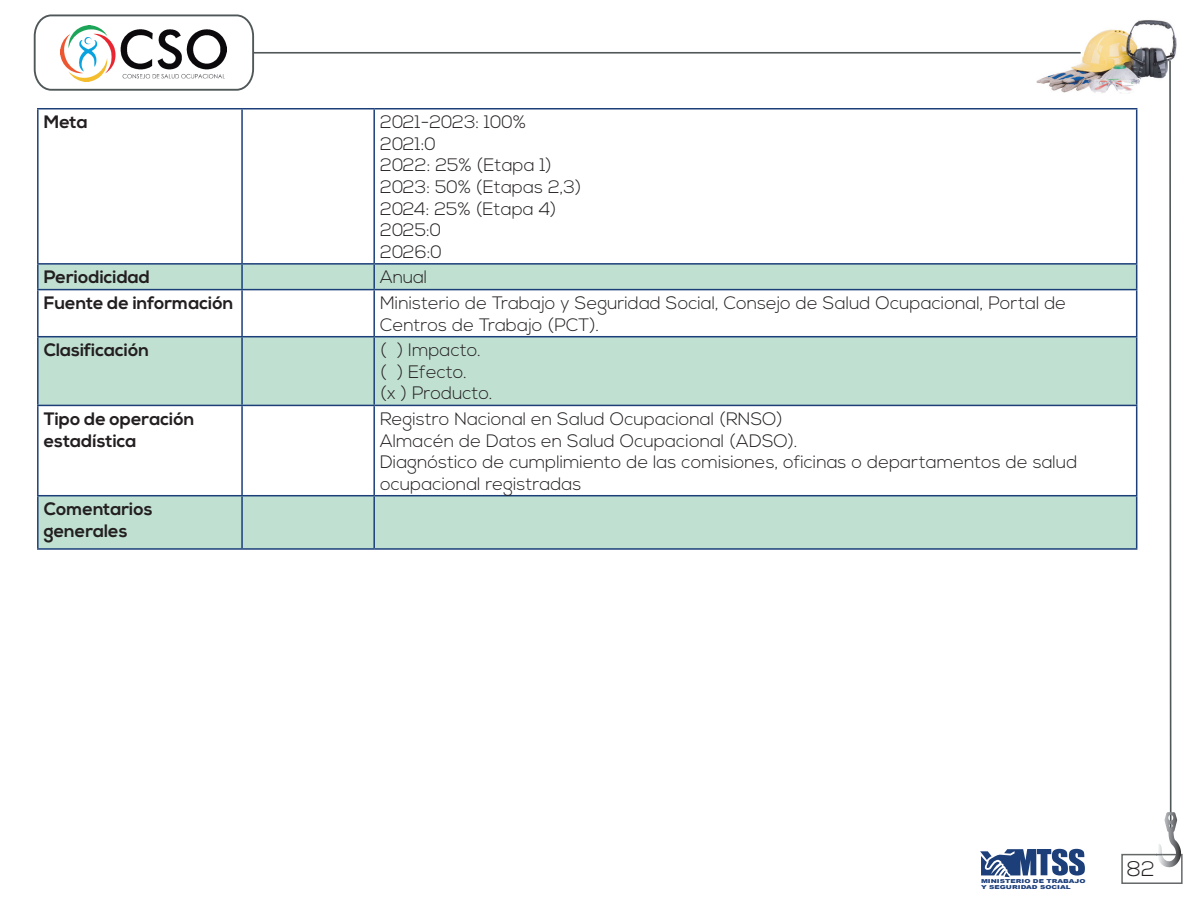
<style>
.page{position:relative;width:1188px;height:918px;background:#fff}
.page>*{position:absolute;margin:0;border:0;box-sizing:border-box;transform-origin:0 0}
.t1{font:300 21px "Nexa";color:#231f20}
.t2{font:300 18px/21.6px "Nexa";color:#231f20}
.t3{font:700 18px/21.6px "Nexa";color:#231f20}
.t4{font:900 5.4px/6.4px "Arial";color:#1c3f7a;scale:1.36 1}
</style>
<div class="page">
<img style="left:1036px;top:20px;width:141px;height:73px">
<svg style="left:980px;top:849px;width:105px;height:28px"></svg>
<hr style="left:253px;top:52px;width:828px;height:2px;background:#505759">
<svg style="left:33px;top:14px;width:222px;height:77px"></svg>
<img style="left:61px;top:25px;width:166px;height:56px">
<div style="left:1121px;top:854px;width:62px;height:30px;border:2px solid #646869"></div>
<svg style="left:1156px;top:59px;width:25px;height:808px"></svg>
<svg style="left:39px;top:265px;width:1097px;height:283px;fill:#c0e0d2"></svg>
<hr style="left:37px;top:108px;width:205px;height:2px;background:#1c3f7a">
<hr style="left:37px;top:109px;width:2px;height:154px;background:#1c3f7a">
<hr style="left:242px;top:108px;width:132px;height:2px;background:#1c3f7a">
<hr style="left:241px;top:109px;width:2px;height:154px;background:#1c3f7a">
<hr style="left:374px;top:108px;width:763px;height:2px;background:#1c3f7a">
<hr style="left:373px;top:109px;width:2px;height:154px;background:#1c3f7a">
<hr style="left:1136px;top:109px;width:1px;height:154px;background:#1c3f7a">
<hr style="left:37px;top:263px;width:205px;height:2px;background:#1c3f7a">
<hr style="left:37px;top:265px;width:2px;height:24px;background:#1c3f7a">
<hr style="left:242px;top:263px;width:132px;height:2px;background:#1c3f7a">
<hr style="left:241px;top:265px;width:2px;height:24px;background:#1c3f7a">
<hr style="left:374px;top:263px;width:763px;height:2px;background:#1c3f7a">
<hr style="left:373px;top:265px;width:2px;height:24px;background:#1c3f7a">
<svg style="left:1136px;top:265px;width:1px;height:24px"></svg>
<hr style="left:37px;top:289px;width:205px;height:1px;background:#1c3f7a">
<hr style="left:37px;top:290px;width:2px;height:46px;background:#1c3f7a">
<hr style="left:242px;top:289px;width:132px;height:1px;background:#1c3f7a">
<hr style="left:241px;top:290px;width:2px;height:46px;background:#1c3f7a">
<hr style="left:374px;top:289px;width:763px;height:1px;background:#1c3f7a">
<hr style="left:373px;top:290px;width:2px;height:46px;background:#1c3f7a">
<hr style="left:1136px;top:290px;width:1px;height:46px;background:#1c3f7a">
<hr style="left:37px;top:336px;width:205px;height:1px;background:#1c3f7a">
<hr style="left:37px;top:337px;width:2px;height:68px;background:#1c3f7a">
<hr style="left:242px;top:336px;width:132px;height:1px;background:#1c3f7a">
<hr style="left:241px;top:337px;width:2px;height:68px;background:#1c3f7a">
<hr style="left:374px;top:336px;width:763px;height:1px;background:#1c3f7a">
<hr style="left:373px;top:337px;width:2px;height:68px;background:#1c3f7a">
<hr style="left:1136px;top:337px;width:1px;height:68px;background:#1c3f7a">
<hr style="left:37px;top:405px;width:205px;height:1px;background:#1c3f7a">
<hr style="left:37px;top:406px;width:2px;height:89px;background:#1c3f7a">
<hr style="left:242px;top:405px;width:132px;height:1px;background:#1c3f7a">
<hr style="left:241px;top:406px;width:2px;height:89px;background:#1c3f7a">
<hr style="left:374px;top:405px;width:763px;height:1px;background:#1c3f7a">
<hr style="left:373px;top:406px;width:2px;height:89px;background:#1c3f7a">
<hr style="left:1136px;top:406px;width:1px;height:89px;background:#1c3f7a">
<hr style="left:37px;top:495px;width:205px;height:1px;background:#1c3f7a">
<hr style="left:37px;top:496px;width:2px;height:52px;background:#1c3f7a">
<hr style="left:242px;top:495px;width:132px;height:1px;background:#1c3f7a">
<hr style="left:241px;top:496px;width:2px;height:52px;background:#1c3f7a">
<hr style="left:374px;top:495px;width:763px;height:1px;background:#1c3f7a">
<hr style="left:373px;top:496px;width:2px;height:52px;background:#1c3f7a">
<hr style="left:1136px;top:496px;width:1px;height:52px;background:#1c3f7a">
<hr style="left:37px;top:548px;width:205px;height:2px;background:#1c3f7a">
<hr style="left:242px;top:548px;width:132px;height:2px;background:#1c3f7a">
<hr style="left:374px;top:548px;width:763px;height:2px;background:#1c3f7a">
<p class="t3" style="left:44px;top:112px;width:45px">Meta</p>
<p class="t2" style="left:380px;top:112px;width:203px">2021-2023: 100%<br>2021:0<br>2022: 25% (Etapa 1)<br>2023: 50% (Etapas 2,3)<br>2024: 25% (Etapa 4)<br>2025:0<br>2026:0</p>
<p class="t3" style="left:44px;top:267px;width:108px">Periodicidad</p>
<p class="t2" style="left:380px;top:267px;width:49px">Anual</p>
<p class="t3" style="left:44px;top:293px;width:191px">Fuente de información</p>
<p class="t2" style="left:380px;top:293px;width:688px">Ministerio de Trabajo y Seguridad Social, Consejo de Salud Ocupacional, Portal de<br>Centros de Trabajo (PCT).</p>
<p class="t3" style="left:44px;top:340px;width:107px">Clasificación</p>
<p class="t2" style="left:380px;top:340px;width:114px">( ) Impacto.<br>( ) Efecto.<br>(x ) Producto.</p>
<p class="t3" style="left:44px;top:409px;width:152px">Tipo de operación estadística</p>
<p class="t2" style="left:380px;top:409px;width:699px">Registro Nacional en Salud Ocupacional (RNSO)<br>Almacén de Datos en Salud Ocupacional (ADSO).<br>Diagnóstico de cumplimiento de las comisiones, oficinas o departamentos de salud ocupacional registradas</p>
<p class="t3" style="left:44px;top:499px;width:110px">Comentarios generales</p>
<p class="t4" style="left:981px;top:878px;width:78px">MINISTERIO DE TRABAJO<br>Y SEGURIDAD SOCIAL</p>
<p class="t1" style="left:1127px;top:857px;width:30px">82</p>
</div>
